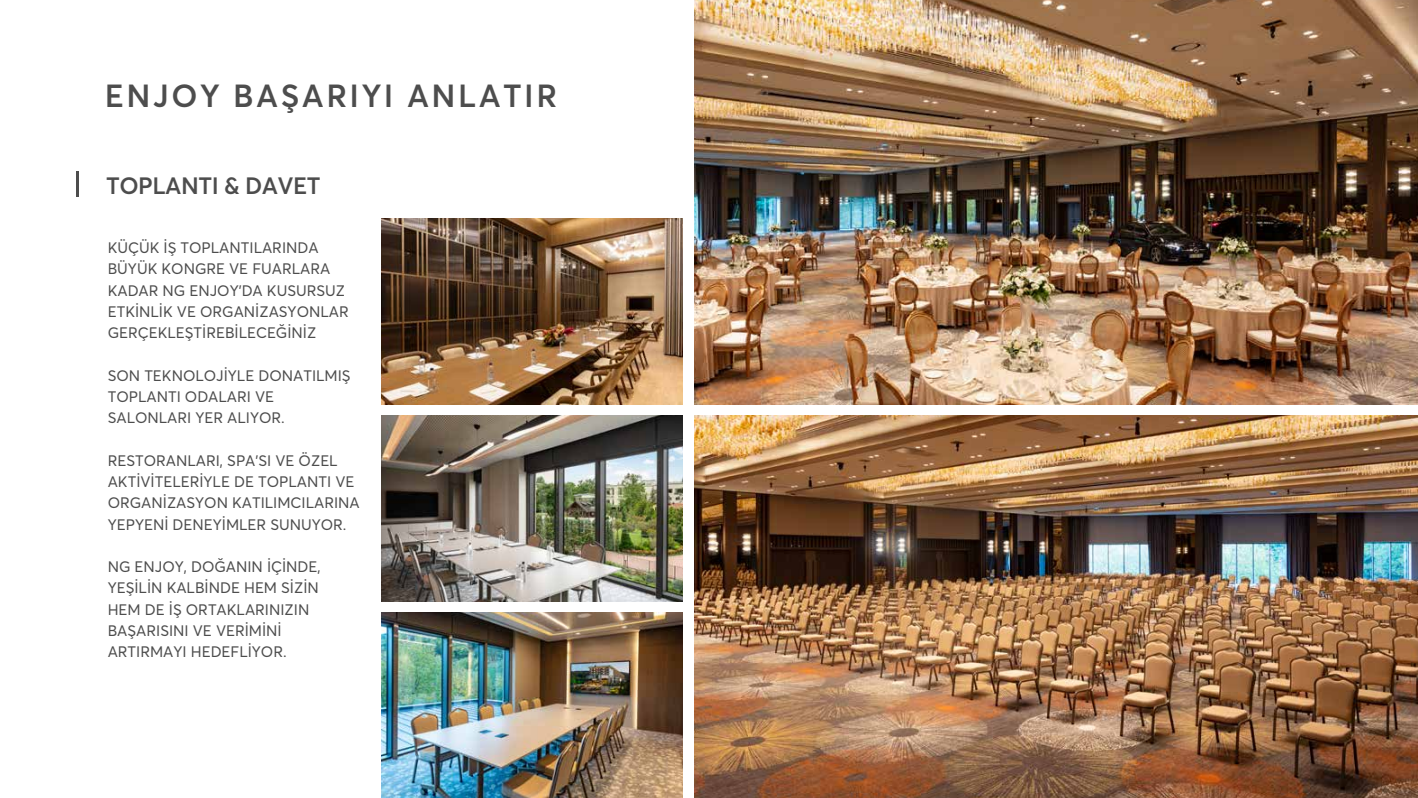
<style>
.page{position:relative;width:1418px;height:798px;background:#fff}
.page>*{position:absolute;margin:0;border:0;box-sizing:border-box;transform-origin:0 0}
.t1{font:600 31.5px "Averta";letter-spacing:.08em;color:#4d4d4d}
.t2{font:600 23.38px "Averta";letter-spacing:-.02em;color:#4d4d4d}
.t3{font:15px/21.2px "Averta";color:#4d4d4d}
</style>
<div class="page">
<hr style="left:76px;top:171px;width:3px;height:25px;background:#4d4d4d">
<img style="left:381px;top:612px;width:301px;height:185px">
<img style="left:381px;top:218px;width:301px;height:186px">
<img style="left:381px;top:415px;width:301px;height:186px">
<img style="left:694px;top:0;width:723px;height:404px">
<img style="left:694px;top:415px;width:723px;height:382px">
<h1 class="t1" style="left:105px;top:76px;width:454px">ENJOY BAŞARIYI ANLATIR</h1>
<h2 class="t2" style="left:106px;top:171px;width:216px">TOPLANTI &amp; DAVET</h2>
<p class="t3" style="left:108px;top:237px;width:242px">KÜÇÜK İŞ TOPLANTILARINDA<br>BÜYÜK KONGRE VE FUARLARA<br>KADAR NG ENJOY'DA KUSURSUZ<br>ETKİNLİK VE ORGANİZASYONLAR<br>GERÇEKLEŞTİREBİLECEĞİNİZ</p>
<p class="t3" style="left:108px;top:364px;width:244px">SON TEKNOLOJİYLE DONATILMIŞ<br>TOPLANTI ODALARI VE<br>SALONLARI YER ALIYOR.</p>
<p class="t3" style="left:108px;top:449px;width:253px">RESTORANLARI, SPA'SI VE ÖZEL<br>AKTİVİTELERİYLE DE TOPLANTI VE<br>ORGANİZASYON KATILIMCILARINA<br>YEPYENİ DENEYİMLER SUNUYOR.</p>
<p class="t3" style="left:108px;top:556px;width:214px">NG ENJOY, DOĞANIN İÇİNDE,<br>YEŞİLİN KALBİNDE HEM SİZİN<br>HEM DE İŞ ORTAKLARINIZIN<br>BAŞARISINI VE VERİMİNİ<br>ARTIRMAYI HEDEFLİYOR.</p>
</div>
